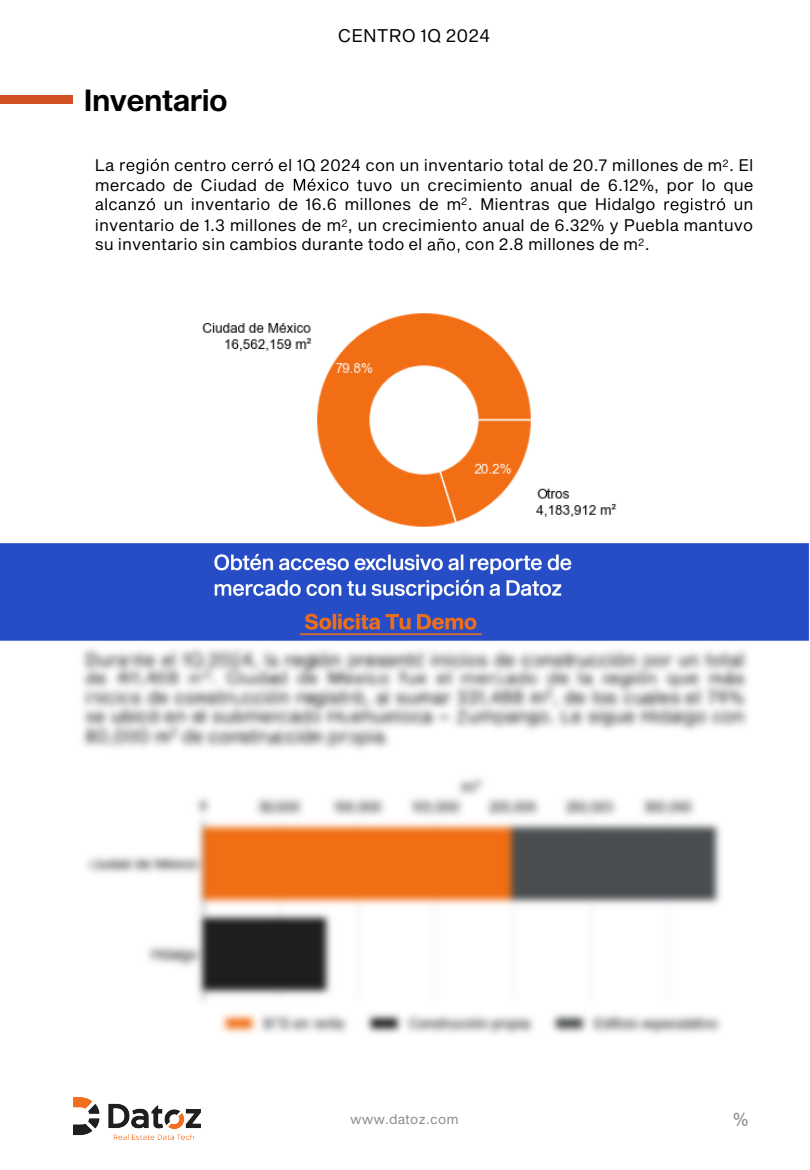
<style>
.page{position:relative;width:810px;height:1170px;background:#fff}
.page>*{position:absolute;margin:0;border:0;box-sizing:border-box;transform-origin:0 0}
.t1{font:30px "Sequel Sans Semi Bold Head";color:#000}
.t2{font:18px "Sequel Sans Book Body";color:#000}
.t3{font:18px "Arial";color:#898989}
.t4{font:16.5px/20.1px "Sequel Sans Book Body";color:#000}
.t5{font:13.5px "Sequel Sans Book Body";color:#898989}
</style>
<div class="page">
<img style="left:72px;top:95px;width:676px;height:1033px">
<div style="left:0;top:95px;width:72px;height:9px;background:#d35223"></div>
<img style="left:73px;top:1097px;width:127px;height:43px">
<svg style="left:120px;top:159px;width:49px;height:15px"></svg>
<svg style="left:232px;top:159px;width:41px;height:12px"></svg>
<svg style="left:294px;top:179px;width:54px;height:12px"></svg>
<svg style="left:96px;top:198px;width:59px;height:12px"></svg>
<svg style="left:664px;top:198px;width:61px;height:15px"></svg>
<svg style="left:428px;top:238px;width:31px;height:15px"></svg>
<img style="left:84px;top:271px;width:664px;height:272px">
<img style="left:0;top:543px;width:809px;height:98px">
<h1 class="t1" style="left:84px;top:79px;width:145px">Inventario</h1>
<p class="t2" style="left:338px;top:23px;width:154px">CENTRO 1Q 2024</p>
<p class="t4" style="left:95px;top:156px;width:660px;text-indent:184px">el 1Q 2024 con un inventario total de 20.7 millones de m<sup>2</sup>. El mercado de Ciudad de</p>
<p class="t4" style="left:95px;top:156px;width:21px">La</p>
<p class="t4" style="left:174px;top:156px;width:54px">centro</p>
<p class="t4" style="left:163px;top:176px;width:592px;line-height:19.5px;text-indent:193px">tuvo un crecimiento anual de 6.12%, por lo que un inventario de 16.6 millones de m<sup>2</sup>. Mientras que Hidalgo</p>
<p class="t4" style="left:95px;top:195px;width:660px;text-align:justify;text-indent:639px">un inventario de 1.3 millones de m<sup>2</sup>, un crecimiento anual de 6.32% y Puebla mantuvo su inventario sin cambios durante todo el</p>
<p class="t4" style="left:465px;top:235px;width:186px">con 2.8 millones de m<sup>2</sup>.</p>
<p class="t5" style="left:350px;top:1109px;width:110px">www.datoz.com</p>
<p class="t3" style="left:733px;top:1107px;width:18px">%</p>
</div>
